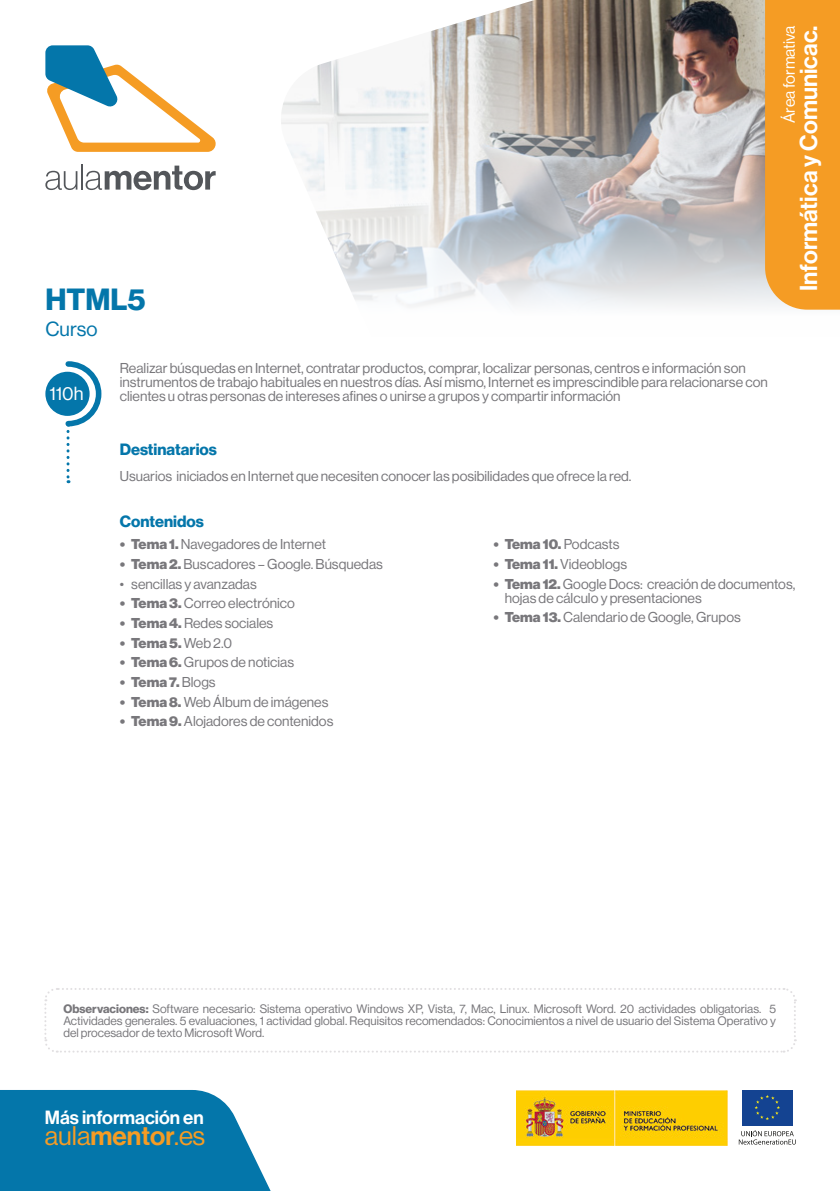
<style>
.page{position:relative;width:840px;height:1191px;background:#fff}
.page>*{position:absolute;margin:0;border:0;box-sizing:border-box;transform-origin:0 0}
.t1{font:700 30px "Neue Haas Display";color:#0476aa}
.t2{font:26.4px "Neue Haas Display";color:#f59c24}
.t3{font:24px "Neue Haas Display Mediu";color:#fff}
.t4{font:20px "Neue Haas Display";color:#0476aa}
.t5{font:18.8px "Neue Haas Display Mediu";color:#fff}
.t6{font:18.6px "Neue Haas Display";color:#fff}
.t7{font:700 16px "Neue Haas Display";color:#0476aa}
.t8{font:16px "Neue Haas Display";color:#fff}
.t9{font:14px/14px "Neue Haas Display";color:#78777b}
.t10{font:900 14px "Neue Haas Display";color:#78777b}
.t11{font:12px/12px "Neue Haas Display";color:#78777b;text-align:justify}
.s1{font-weight:900}
.s2{font-weight:400}
.s3{font-weight:700}
.s4{font-family:"Neue Haas Display Mediu"}
</style>
<div class="page">
<svg style="left:0;top:1090px;width:271px;height:101px;background:#1c83b2"></svg>
<svg style="left:45px;top:171px;width:32px;height:19px"></svg>
<hr style="left:81px;top:164px;width:2px;height:26px;background:#53565a">
<svg style="left:85px;top:166px;width:130px;height:24px"></svg>
<svg style="left:45px;top:45px;width:171px;height:107px"></svg>
<img style="left:281px;top:0;width:483px;height:306px">
<svg style="left:764px;top:0;width:75px;height:310px;background:#f19f30"></svg>
<img style="left:516px;top:1090px;width:211px;height:55px">
<div style="left:741px;top:1090px;width:51px;height:35px;background:#144391"></div>
<svg style="left:754px;top:1095px;width:25px;height:25px"></svg>
<svg style="left:738px;top:1130px;width:57px;height:14px"></svg>
<svg style="left:44px;top:988px;width:752px;height:65px"></svg>
<div style="left:45px;top:372px;width:45px;height:44px;background:#0476aa;border-radius:50%"></div>
<svg style="left:63px;top:361px;width:39px;height:122px"></svg>
<h1 class="t1" style="left:45px;top:282px;width:102px">HTML5</h1>
<h3 class="t4" style="left:45px;top:318px;width:54px">Curso</h3>
<h3 class="t6" style="left:49px;top:382px;width:36px">110h</h3>
<p class="t9" style="left:120px;top:361px;width:649px">Realizar búsquedas en Internet, contratar productos, comprar, localizar personas, centros e información son instrumentos de trabajo habituales en nuestros días. Así mismo, Internet es imprescindible para relacionarse con clientes u otras personas de intereses afines o unirse a grupos y compartir información</p>
<p class="t8" style="left:779px;top:123px;width:99px;rotate:-90deg">Área formativa</p>
<h3 class="t3" style="left:794px;top:291px;width:267px;rotate:-90deg">Informática y Comunicac.</h3>
<p class="t7" style="left:120px;top:440px;width:98px">Destinatarios</p>
<p class="t9" style="left:120px;top:469px;width:513px">Usuarios iniciados en Internet que necesiten conocer las posibilidades que ofrece la red.</p>
<p class="t7" style="left:120px;top:512px;width:85px">Contenidos</p>
<p class="t9" style="left:120px;top:537px;width:207px"><span class="s1">• Tema 1.</span> Navegadores de Internet</p>
<p class="t9" style="left:120px;top:557px;width:264px"><span class="s1">• Tema 2.</span> Buscadores – Google. Búsquedas</p>
<p class="t9" style="left:120px;top:577px;width:138px">• sencillas y avanzadas</p>
<p class="t9" style="left:120px;top:596px;width:176px"><span class="s1">• Tema 3.</span> Correo electrónico</p>
<p class="t9" style="left:120px;top:616px;width:155px"><span class="s1">• Tema 4.</span> Redes sociales</p>
<p class="t10" style="left:120px;top:634px;width:114px">• Tema 5. <span class="s2">Web 2.0</span></p>
<p class="t9" style="left:120px;top:655px;width:175px"><span class="s1">• Tema 6.</span> Grupos de noticias</p>
<p class="t10" style="left:120px;top:674px;width:97px">• Tema 7. <span class="s2">Blogs</span></p>
<p class="t9" style="left:120px;top:695px;width:210px"><span class="s1">• Tema 8.</span> Web Álbum de imágenes</p>
<p class="t9" style="left:120px;top:714px;width:215px"><span class="s1">• Tema 9.</span> Alojadores de contenidos</p>
<p class="t10" style="left:493px;top:536px;width:127px">• Tema 10. <span class="s2">Podcasts</span></p>
<p class="t9" style="left:493px;top:557px;width:135px"><span class="s1">• Tema 11.</span> Videoblogs</p>
<p class="t9" style="left:504px;top:577px;width:292px;text-indent:-11px"><span class="s1">• Tema 12.</span> Google Docs: creación de documentos, hojas de cálculo y presentaciones</p>
<p class="t9" style="left:493px;top:610px;width:249px"><span class="s1">• Tema 13.</span> Calendario de Google, Grupos</p>
<p class="t11" style="left:63px;top:1003px;width:713px"><span class="s3">Observaciones:</span> Software necesario: Sistema operativo Windows XP, Vista, 7, Mac, Linux. Microsoft Word. 20 actividades obligatorias. 5<br>Actividades generales. 5 evaluaciones, 1 actividad global. Requisitos recomendados: Conocimientos a nivel de usuario del Sistema Operativo y del procesador de texto Microsoft Word.</p>
<h3 class="t5" style="left:45px;top:1106px;width:160px">Más información en</h3>
<h2 class="t2" style="left:45px;top:1121px;width:162px">aula<span class="s4">mentor</span>.es</h2>
</div>
